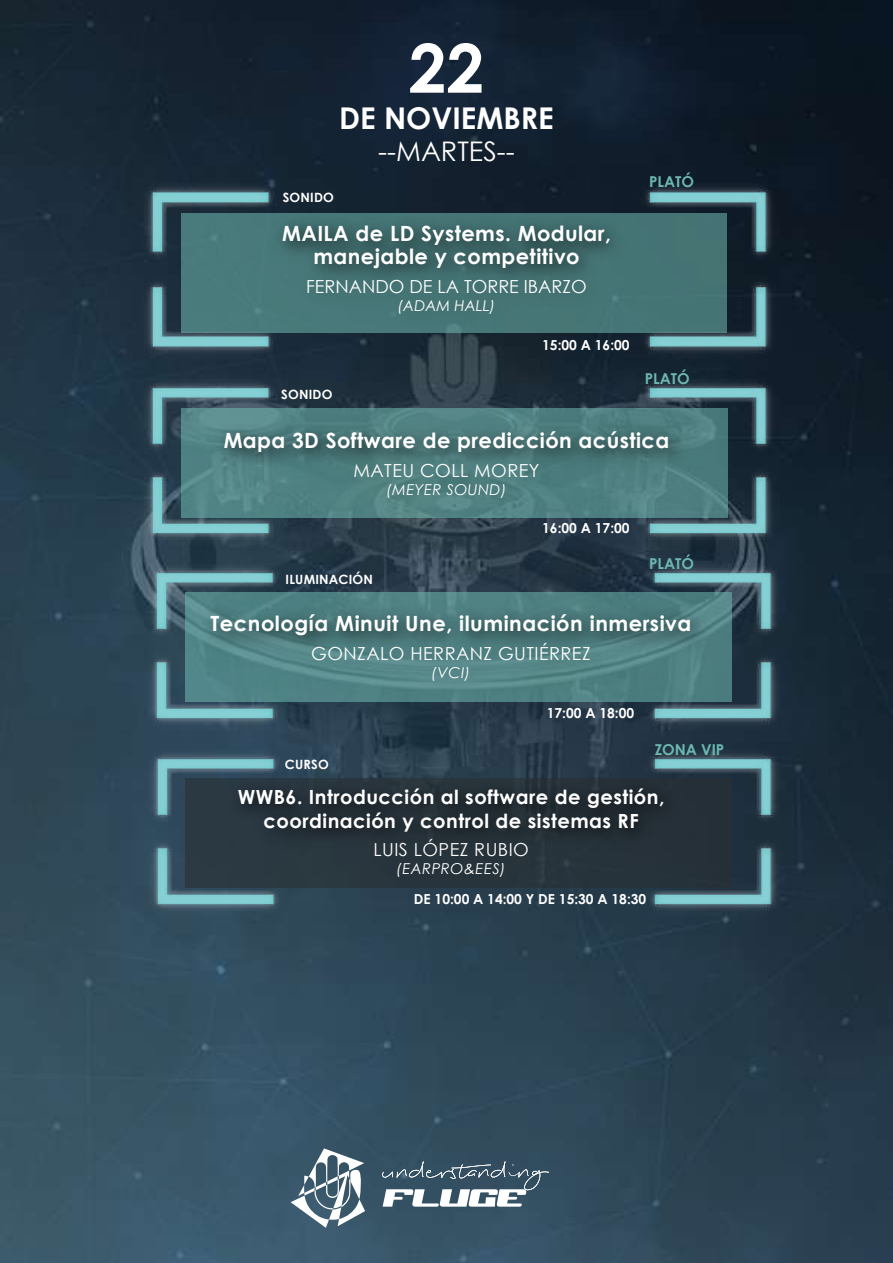
<style>
.page{position:relative;width:893px;height:1263px;background:#fff}
.page>*{position:absolute;margin:0;border:0;box-sizing:border-box;transform-origin:0 0}
.t1{font:700 67.5px "Century Gothic";color:#fff}
.t2{font:700 30px "Century Gothic";color:#fff}
.t3{font:27px "Century Gothic";color:#fff}
.t4{font:700 21px/22.5px "Century Gothic";letter-spacing:.02em;color:#fff;text-align:center}
.t5{font:700 19.5px/23.4px "Century Gothic";letter-spacing:.025em;color:#fff;text-align:center}
.t6{font:18px "Century Gothic";letter-spacing:.025em;color:#fff}
.t7{font:18px "Century Gothic";color:#fff}
.t8{font:italic 15px "Century Gothic";letter-spacing:.025em;color:#fff}
.t9{font:700 15px "Century Gothic";color:#6cb8b0}
.t10{font:italic 15px "Century Gothic";color:#fff}
.t11{font:700 13.8px "Century Gothic";color:#fff}
.t12{font:700 12.75px "Century Gothic";letter-spacing:.015em;color:#fff}
</style>
<div class="page">
<img style="left:0;top:0;width:892px;height:1263px">
<img style="left:103px;top:138px;width:687px;height:199px">
<img style="left:113px;top:204px;width:676px;height:55px">
<img style="left:113px;top:259px;width:676px;height:78px">
<img style="left:107px;top:522px;width:688px;height:186px">
<img style="left:117px;top:594px;width:677px;height:30px">
<img style="left:117px;top:624px;width:677px;height:84px">
<img style="left:102px;top:337px;width:689px;height:254px">
<img style="left:113px;top:411px;width:676px;height:31px">
<img style="left:113px;top:442px;width:676px;height:84px">
<img style="left:107px;top:708px;width:688px;height:254px">
<img style="left:117px;top:861px;width:677px;height:46px">
<img style="left:117px;top:768px;width:677px;height:93px">
<svg style="left:382px;top:1161px;width:167px;height:45px"></svg>
<svg style="left:291px;top:1148px;width:74px;height:80px"></svg>
<h1 class="t1" style="left:409px;top:17px;width:77px">22</h1>
<h2 class="t2" style="left:339px;top:95px;width:216px">DE NOVIEMBRE</h2>
<p class="t3" style="left:378px;top:132px;width:138px">--MARTES--</p>
<p class="t12" style="left:283px;top:188px;width:53px">SONIDO</p>
<p class="t4" style="left:282px;top:221px;width:330px">MAILA de LD Systems. Modular, manejable y competitivo</p>
<p class="t7" style="left:306px;top:274px;width:282px">FERNANDO DE LA TORRE IBARZO</p>
<p class="t10" style="left:398px;top:295px;width:99px">(ADAM HALL)</p>
<p class="t12" style="left:281px;top:385px;width:53px">SONIDO</p>
<p class="t11" style="left:542px;top:334px;width:89px">15:00 A 16:00</p>
<p class="t9" style="left:649px;top:170px;width:46px">PLATÓ</p>
<p class="t9" style="left:645px;top:367px;width:46px">PLATÓ</p>
<p class="t4" style="left:224px;top:428px;width:447px">Mapa 3D Software de predicción acústica</p>
<p class="t6" style="left:353px;top:457px;width:188px">MATEU COLL MOREY</p>
<p class="t8" style="left:386px;top:479px;width:122px">(MEYER SOUND)</p>
<p class="t12" style="left:286px;top:570px;width:89px">ILUMINACIÓN</p>
<p class="t11" style="left:542px;top:518px;width:89px">16:00 A 17:00</p>
<p class="t9" style="left:649px;top:552px;width:46px">PLATÓ</p>
<p class="t4" style="left:211px;top:612px;width:482px">Tecnología Minuit Une, iluminación inmersiva</p>
<p class="t6" style="left:311px;top:641px;width:281px">GONZALO HERRANZ GUTIÉRREZ</p>
<p class="t8" style="left:432px;top:662px;width:40px">(VCI)</p>
<p class="t12" style="left:285px;top:754px;width:45px">CURSO</p>
<p class="t11" style="left:547px;top:703px;width:89px">17:00 A 18:00</p>
<p class="t9" style="left:655px;top:738px;width:71px">ZONA VIP</p>
<p class="t5" style="left:238px;top:785px;width:428px">WWB6. Introducción al software de gestión, coordinación y control de sistemas RF</p>
<p class="t6" style="left:373px;top:837px;width:157px">LUIS LÓPEZ RUBIO</p>
<p class="t8" style="left:396px;top:858px;width:111px">(EARPRO&amp;EES)</p>
<p class="t11" style="left:414px;top:889px;width:234px">DE 10:00 A 14:00 Y DE 15:30 A 18:30</p>
</div>
